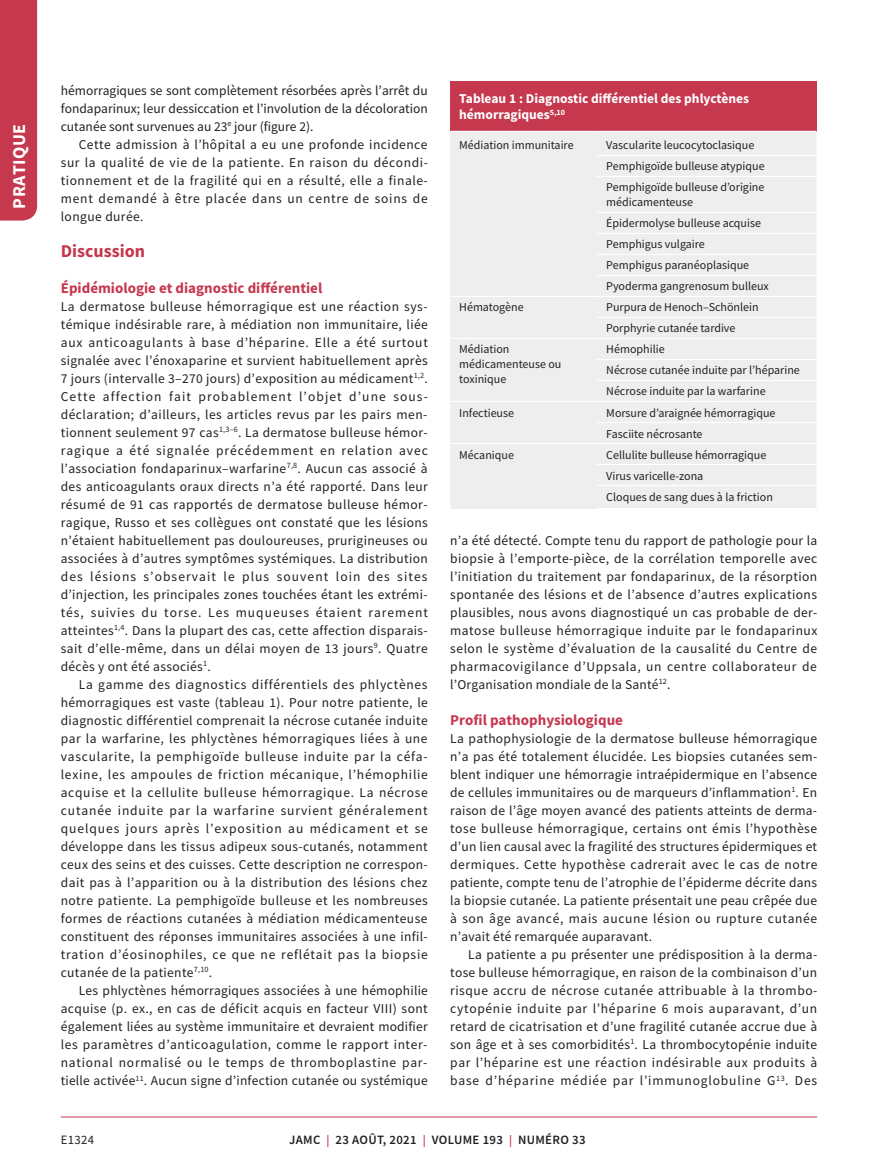
<style>
.page{position:relative;width:878px;height:1175px;background:#fff}
.page>*{position:absolute;margin:0;border:0;box-sizing:border-box;transform-origin:0 0}
.t1{font:700 18px "Source Sans Pro";color:#c5384e}
.t2{font:700 18px "Source Sans Pro";letter-spacing:.025em;color:#fff}
.t3{font:700 15px "Source Sans Pro";color:#c5384e}
.t4{font:13.5px/18px "Source Sans Pro";letter-spacing:.03em;color:#231f20;text-align:justify}
.t5{font:700 13.5px/16.2px "Source Sans Pro";color:#fff}
.t6{font:600 12.75px "Source Sans Pro";letter-spacing:.025em;color:#231f20}
.t7{font:12.75px "Source Sans Pro";letter-spacing:.025em;color:#231f20}
.t8{font:12px/21px "Source Sans Pro";color:#231f20}
.s1{font-size:12px;color:#c5384e}
</style>
<div class="page">
<div style="left:0;top:0;width:37px;height:220px;background:#c5384e"></div>
<hr style="left:61px;top:1116px;width:756px;height:1px;background:#c5384e">
<div style="left:450px;top:81px;width:366px;height:50px;background:#c5384e"></div>
<div style="left:450px;top:132px;width:366px;height:377px;background:#eeeeef"></div>
<hr style="left:597px;top:176px;width:219px;height:1px;background:#fff">
<hr style="left:597px;top:212px;width:219px;height:1px;background:#fff">
<hr style="left:597px;top:485px;width:219px;height:1px;background:#fff">
<hr style="left:597px;top:508px;width:219px;height:3px;background:#fff">
<hr style="left:597px;top:155px;width:219px;height:1px;background:#fff">
<hr style="left:597px;top:233px;width:219px;height:1px;background:#fff">
<hr style="left:597px;top:254px;width:219px;height:1px;background:#fff">
<hr style="left:597px;top:275px;width:219px;height:1px;background:#fff">
<hr style="left:450px;top:296px;width:147px;height:1px;background:#fff">
<hr style="left:597px;top:296px;width:219px;height:1px;background:#fff">
<hr style="left:597px;top:317px;width:219px;height:1px;background:#fff">
<hr style="left:450px;top:338px;width:147px;height:1px;background:#fff">
<hr style="left:597px;top:338px;width:219px;height:1px;background:#fff">
<hr style="left:597px;top:359px;width:219px;height:1px;background:#fff">
<hr style="left:597px;top:380px;width:219px;height:1px;background:#fff">
<hr style="left:450px;top:401px;width:147px;height:1px;background:#fff">
<hr style="left:597px;top:401px;width:219px;height:1px;background:#fff">
<hr style="left:597px;top:422px;width:219px;height:1px;background:#fff">
<hr style="left:450px;top:443px;width:147px;height:1px;background:#fff">
<hr style="left:597px;top:443px;width:219px;height:1px;background:#fff">
<hr style="left:597px;top:464px;width:219px;height:1px;background:#fff">
<h1 class="t2" style="left:7px;top:208px;width:86px;rotate:-90deg">PRATIQUE</h1>
<p class="t4" style="left:61px;top:81px;width:368px">hémorragiques se sont complètement résorbées après l’arrêt du fondaparinux; leur dessiccation et l’involution de la décoloration cutanée sont survenues au 23<sup>e</sup> jour (figure 2).</p>
<p class="t4" style="left:61px;top:135px;width:368px;text-indent:18px">Cette admission à l’hôpital a eu une profonde incidence sur la qualité de vie de la patiente. En raison du décondi&shy;tionnement et de la fragilité qui en a résulté, elle a finale&shy;ment demandé à être placée dans un centre de soins de longue durée.</p>
<h1 class="t1" style="left:61px;top:238px;width:86px">Discussion</h1>
<p class="t3" style="left:61px;top:277px;width:263px">Épidémiologie et diagnostic différentiel</p>
<p class="t4" style="left:61px;top:297px;width:369px;text-align:left">La dermatose bulleuse hémorragique est une réaction sys&shy;témique indésirable rare, à médiation non immunitaire, liée aux anticoagulants à base d’héparine. Elle a été surtout signalée avec l’énoxaparine et survient habituellement après 7 jours (intervalle 3–270 jours) d’exposition au médicament<sup>1,2</sup>.<br>Cette affection fait probablement l’objet d’une sous-- déclaration; d’ailleurs, les articles revus par les pairs men&shy;tionnent seulement 97 cas<sup>1,3–6</sup>. La dermatose bulleuse hémor&shy;ragique a été signalée précédemment en relation avec l’association fondaparinux–warfarine<sup>7,8</sup>. Aucun cas associé à des anticoagulants oraux directs n’a été rapporté. Dans leur résumé de 91 cas rapportés de dermatose bulleuse hémor&shy;ragique, Russo et ses collègues ont constaté que les lésions n’étaient habituellement pas douloureuses, prurigineuses ou associées à d’autres symptômes systémiques. La distribution des lésions s’observait le plus souvent loin des sites d’injection, les principales zones touchées étant les extrémi&shy;tés, suivies du torse. Les muqueuses étaient rarement atteintes<sup>1,4</sup>. Dans la plupart des cas, cette affection disparais&shy;sait d’elle-même, dans un délai moyen de 13 jours<sup>9</sup>. Quatre décès y ont été associés<sup>1</sup>.</p>
<p class="t4" style="left:61px;top:675px;width:369px;text-indent:18px">La gamme des diagnostics différentiels des phlyctènes hémorragiques est vaste (tableau 1). Pour notre patiente, le diagnostic différentiel comprenait la nécrose cutanée induite par la warfarine, les phlyctènes hémorragiques liées à une vascularite, la pemphigoïde bulleuse induite par la céfa&shy;lexine, les ampoules de friction mécanique, l’hémophilie acquise et la cellulite bulleuse hémorragique. La nécrose cutanée induite par la warfarine survient généralement quelques jours après l’exposition au médicament et se développe dans les tissus adipeux sous-cutanés, notamment ceux des seins et des cuisses. Cette description ne correspon&shy;dait pas à l’apparition ou à la distribution des lésions chez notre patiente. La pemphigoïde bulleuse et les nombreuses formes de réactions cutanées à médiation médicamenteuse constituent des réponses immunitaires associées à une infil&shy;tration d’éosinophiles, ce que ne reflétait pas la biopsie cutanée de la patiente<sup>7,10</sup>.</p>
<p class="t4" style="left:61px;top:981px;width:368px;text-indent:18px">Les phlyctènes hémorragiques associées à une hémophilie acquise (p. ex., en cas de déficit acquis en facteur VIII) sont également liées au système immunitaire et devraient modifier les paramètres d’anticoagulation, comme le rapport inter&shy;national normalisé ou le temps de thromboplastine par&shy;tielle activée<sup>11</sup>. Aucun signe d’infection cutanée ou systémique</p>
<p class="t5" style="left:459px;top:90px;width:291px">Tableau 1 : Diagnostic différentiel des phlyctènes hémorragiques<sup>5,10</sup></p>
<p class="t8" style="left:459px;top:135px;width:116px">Médiation immunitaire</p>
<p class="t8" style="left:606px;top:135px;width:160px">Vascularite leucocytoclasique<br>Pemphigoïde bulleuse atypique<br>Pemphigoïde bulleuse d’origine</p>
<p class="t8" style="left:606px;top:192px;width:164px">médicamenteuse<br>Épidermolyse bulleuse acquise<br>Pemphigus vulgaire<br>Pemphigus paranéoplasique<br>Pyoderma gangrenosum bulleux</p>
<p class="t8" style="left:459px;top:297px;width:66px">Hématogène</p>
<p class="t8" style="left:606px;top:297px;width:154px">Purpura de Henoch–Schönlein<br>Porphyrie cutanée tardive</p>
<p class="t8" style="left:459px;top:342px;width:104px;line-height:15px">Médiation médicamenteuse ou toxinique</p>
<p class="t8" style="left:606px;top:339px;width:195px">Hémophilie<br>Nécrose cutanée induite par l’héparine<br>Nécrose induite par la warfarine</p>
<p class="t8" style="left:459px;top:402px;width:56px">Infectieuse</p>
<p class="t8" style="left:606px;top:402px;width:171px">Morsure d’araignée hémorragique<br>Fasciite nécrosante</p>
<p class="t8" style="left:459px;top:444px;width:56px">Mécanique</p>
<p class="t8" style="left:606px;top:444px;width:168px">Cellulite bulleuse hémorragique<br>Virus varicelle-zona<br>Cloques de sang dues à la friction</p>
<p class="t4" style="left:450px;top:531px;width:368px">n’a été détecté. Compte tenu du rapport de pathologie pour la biopsie à l’emporte-pièce, de la corrélation temporelle avec l’initiation du traitement par fondaparinux, de la résorption spontanée des lésions et de l’absence d’autres explications plausibles, nous avons diagnostiqué un cas probable de der&shy;matose bulleuse hémorragique induite par le fondaparinux selon le système d’évaluation de la causalité du Centre de pharmacovigilance d’Uppsala, un centre collaborateur de l’Organisation mondiale de la Santé<sup>12</sup>.</p>
<p class="t3" style="left:450px;top:709px;width:174px">Profil pathophysiologique</p>
<p class="t4" style="left:450px;top:729px;width:368px">La pathophysiologie de la dermatose bulleuse hémorragique n’a pas été totalement élucidée. Les biopsies cutanées sem&shy;blent indiquer une hémorragie intraépidermique en l’absence de cellules immunitaires ou de marqueurs d’inflammation<sup>1</sup>. En raison de l’âge moyen avancé des patients atteints de derma&shy;tose bulleuse hémorragique, certains ont émis l’hypothèse d’un lien causal avec la fragilité des structures épidermiques et dermiques. Cette hypothèse cadrerait avec le cas de notre patiente, compte tenu de l’atrophie de l’épiderme décrite dans la biopsie cutanée. La patiente présentait une peau crêpée due à son âge avancé, mais aucune lésion ou rupture cutanée n’avait été remarquée auparavant.</p>
<p class="t4" style="left:450px;top:945px;width:368px;text-indent:18px">La patiente a pu présenter une prédisposition à la derma&shy;tose bulleuse hémorragique, en raison de la combinaison d’un risque accru de nécrose cutanée attribuable à la thrombo&shy;cytopénie induite par l’héparine 6 mois auparavant, d’un retard de cicatrisation et d’une fragilité cutanée accrue due à son âge et à ses comorbidités<sup>1</sup>. La thrombocytopénie induite par l’héparine est une réaction indésirable aux produits à base d’héparine médiée par l’immunoglobuline G<sup>13</sup>. Des</p>
<p class="t7" style="left:61px;top:1132px;width:35px">E1324</p>
<p class="t6" style="left:289px;top:1131px;width:298px">JAMC <span class="s1">|</span> 23 AOÛT, 2021 <span class="s1">|</span> VOLUME 193 <span class="s1">|</span> NUMÉRO 33</p>
</div>
